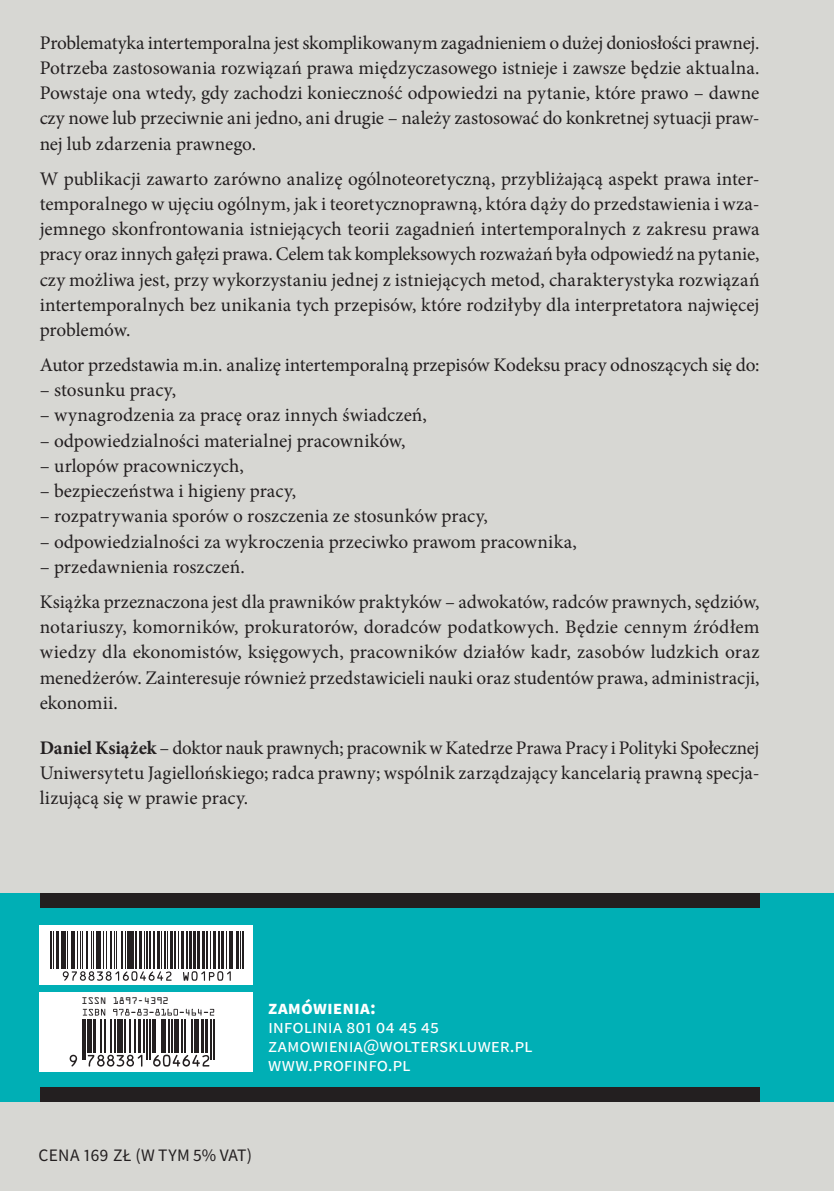
<style>
.page{position:relative;width:834px;height:1191px;background:#fff}
.page>*{position:absolute;margin:0;border:0;box-sizing:border-box;transform-origin:0 0}
.t1{font:19.25px/25.2px "Minion Pro";color:#231f20;text-align:justify}
.t2{font:19.25px/19.2px "Source Sans Pro";letter-spacing:-.005em;color:#fff}
.t3{font:700 19.25px "Source Sans Pro";letter-spacing:.005em;color:#fff}
.t4{font:17.5px "Source Sans Pro";letter-spacing:.01em;color:#231f20}
.t5{font:8.58px "OCRA Std";color:#231f20}
.s1{font-weight:700}
</style>
<div class="page">
<div style="left:0;top:0;width:833px;height:1191px;background:#d7d7d3"></div>
<div style="left:0;top:893px;width:833px;height:208px;background:#00afb5"></div>
<div style="left:40px;top:1086px;width:719px;height:15px;background:#231f20"></div>
<div style="left:40px;top:893px;width:719px;height:15px;background:#231f20"></div>
<div style="left:40px;top:992px;width:213px;height:79px;background:#fff"></div>
<svg style="left:83px;top:1008px;width:22px;height:7px"></svg>
<svg style="left:113px;top:1008px;width:101px;height:7px"></svg>
<svg style="left:70px;top:1054px;width:7px;height:12px"></svg>
<hr style="left:82px;top:1019px;width:1px;height:40px;background:#231f20">
<hr style="left:85px;top:1019px;width:1px;height:40px;background:#231f20">
<div style="left:87px;top:1019px;width:5px;height:33px;background:#231f20"></div>
<hr style="left:93px;top:1019px;width:3px;height:33px;background:#231f20">
<hr style="left:100px;top:1019px;width:1px;height:33px;background:#231f20">
<hr style="left:104px;top:1019px;width:2px;height:33px;background:#231f20">
<hr style="left:110px;top:1019px;width:1px;height:33px;background:#231f20">
<hr style="left:114px;top:1019px;width:1px;height:33px;background:#231f20">
<div style="left:117px;top:1019px;width:5px;height:33px;background:#231f20"></div>
<hr style="left:124px;top:1019px;width:1px;height:33px;background:#231f20">
<hr style="left:130px;top:1019px;width:1px;height:33px;background:#231f20">
<hr style="left:134px;top:1019px;width:1px;height:33px;background:#231f20">
<svg style="left:88px;top:1054px;width:54px;height:12px"></svg>
<hr style="left:138px;top:1019px;width:3px;height:33px;background:#231f20">
<hr style="left:144px;top:1019px;width:1px;height:33px;background:#231f20">
<hr style="left:146px;top:1019px;width:2px;height:40px;background:#231f20">
<hr style="left:149px;top:1019px;width:1px;height:40px;background:#231f20">
<hr style="left:152px;top:1019px;width:1px;height:33px;background:#231f20">
<hr style="left:155px;top:1019px;width:1px;height:33px;background:#231f20">
<hr style="left:162px;top:1019px;width:4px;height:33px;background:#231f20">
<hr style="left:169px;top:1019px;width:1px;height:33px;background:#231f20">
<hr style="left:171px;top:1019px;width:2px;height:33px;background:#231f20">
<hr style="left:174px;top:1019px;width:4px;height:33px;background:#231f20">
<hr style="left:181px;top:1019px;width:2px;height:33px;background:#231f20">
<hr style="left:184px;top:1019px;width:1px;height:33px;background:#231f20">
<hr style="left:191px;top:1019px;width:1px;height:33px;background:#231f20">
<hr style="left:194px;top:1019px;width:4px;height:33px;background:#231f20">
<svg style="left:153px;top:1054px;width:56px;height:12px"></svg>
<hr style="left:201px;top:1019px;width:3px;height:33px;background:#231f20">
<hr style="left:205px;top:1019px;width:3px;height:33px;background:#231f20">
<hr style="left:211px;top:1019px;width:1px;height:40px;background:#231f20">
<hr style="left:213px;top:1019px;width:2px;height:40px;background:#231f20">
<div style="left:40px;top:925px;width:213px;height:59px;background:#fff"></div>
<hr style="left:50px;top:931px;width:2px;height:38px;background:#231f20">
<hr style="left:53px;top:931px;width:1px;height:38px;background:#231f20">
<hr style="left:56px;top:931px;width:3px;height:38px;background:#231f20">
<hr style="left:61px;top:931px;width:3px;height:38px;background:#231f20">
<hr style="left:65px;top:931px;width:1px;height:38px;background:#231f20">
<hr style="left:67px;top:931px;width:1px;height:38px;background:#231f20">
<hr style="left:71px;top:931px;width:4px;height:38px;background:#231f20">
<hr style="left:77px;top:931px;width:1px;height:38px;background:#231f20">
<hr style="left:80px;top:931px;width:1px;height:38px;background:#231f20">
<hr style="left:82px;top:931px;width:1px;height:38px;background:#231f20">
<hr style="left:86px;top:931px;width:2px;height:38px;background:#231f20">
<hr style="left:91px;top:931px;width:1px;height:38px;background:#231f20">
<hr style="left:93px;top:931px;width:1px;height:38px;background:#231f20">
<hr style="left:95px;top:931px;width:3px;height:38px;background:#231f20">
<hr style="left:99px;top:931px;width:2px;height:38px;background:#231f20">
<hr style="left:103px;top:931px;width:1px;height:38px;background:#231f20">
<hr style="left:106px;top:931px;width:1px;height:38px;background:#231f20">
<hr style="left:110px;top:931px;width:2px;height:38px;background:#231f20">
<hr style="left:114px;top:931px;width:1px;height:38px;background:#231f20">
<hr style="left:116px;top:931px;width:1px;height:38px;background:#231f20">
<hr style="left:121px;top:931px;width:2px;height:38px;background:#231f20">
<hr style="left:125px;top:931px;width:1px;height:38px;background:#231f20">
<hr style="left:127px;top:931px;width:3px;height:38px;background:#231f20">
<hr style="left:131px;top:931px;width:3px;height:38px;background:#231f20">
<hr style="left:135px;top:931px;width:2px;height:38px;background:#231f20">
<hr style="left:139px;top:931px;width:3px;height:38px;background:#231f20">
<hr style="left:144px;top:931px;width:1px;height:38px;background:#231f20">
<hr style="left:146px;top:931px;width:2px;height:38px;background:#231f20">
<hr style="left:149px;top:931px;width:2px;height:38px;background:#231f20">
<hr style="left:153px;top:931px;width:2px;height:38px;background:#231f20">
<hr style="left:157px;top:931px;width:3px;height:38px;background:#231f20">
<hr style="left:160px;top:931px;width:1px;height:38px;background:#231f20">
<hr style="left:164px;top:931px;width:2px;height:38px;background:#231f20">
<hr style="left:167px;top:931px;width:1px;height:38px;background:#231f20">
<hr style="left:170px;top:931px;width:3px;height:38px;background:#231f20">
<hr style="left:174px;top:931px;width:2px;height:38px;background:#231f20">
<hr style="left:178px;top:931px;width:1px;height:38px;background:#231f20">
<hr style="left:181px;top:931px;width:3px;height:38px;background:#231f20">
<hr style="left:186px;top:931px;width:2px;height:38px;background:#231f20">
<hr style="left:189px;top:931px;width:3px;height:38px;background:#231f20">
<hr style="left:193px;top:931px;width:2px;height:38px;background:#231f20">
<hr style="left:196px;top:931px;width:2px;height:38px;background:#231f20">
<hr style="left:199px;top:931px;width:1px;height:38px;background:#231f20">
<hr style="left:202px;top:931px;width:3px;height:38px;background:#231f20">
<hr style="left:206px;top:931px;width:2px;height:38px;background:#231f20">
<hr style="left:210px;top:931px;width:1px;height:38px;background:#231f20">
<hr style="left:213px;top:931px;width:3px;height:38px;background:#231f20">
<hr style="left:218px;top:931px;width:2px;height:38px;background:#231f20">
<hr style="left:221px;top:931px;width:3px;height:38px;background:#231f20">
<hr style="left:225px;top:931px;width:1px;height:38px;background:#231f20">
<hr style="left:228px;top:931px;width:2px;height:38px;background:#231f20">
<hr style="left:231px;top:931px;width:2px;height:38px;background:#231f20">
<hr style="left:236px;top:931px;width:3px;height:38px;background:#231f20">
<hr style="left:240px;top:931px;width:1px;height:38px;background:#231f20">
<hr style="left:242px;top:931px;width:2px;height:38px;background:#231f20">
<svg style="left:63px;top:971px;width:108px;height:9px"></svg>
<svg style="left:183px;top:971px;width:48px;height:9px"></svg>
<p class="t1" style="left:40px;top:30px;width:721px">Problematyka intertemporalna jest skomplikowanym zagadnieniem o dużej doniosłości prawnej.<br>Potrzeba zastosowania rozwiązań prawa międzyczasowego istnieje i zawsze będzie aktualna.<br>Powstaje ona wtedy, gdy zachodzi konieczność odpowiedzi na pytanie, które prawo – dawne czy nowe lub przeciwnie ani jedno, ani drugie – należy zastosować do konkretnej sytuacji praw&shy;nej lub zdarzenia prawnego.</p>
<p class="t1" style="left:40px;top:166px;width:721px">W publikacji zawarto zarówno analizę ogólnoteoretyczną, przybliżającą aspekt prawa inter&shy;temporalnego w ujęciu ogólnym, jak i teoretycznoprawną, która dąży do przedstawienia i wza&shy;jemnego skonfrontowania istniejących teorii zagadnień intertemporalnych z zakresu prawa pracy oraz innych gałęzi prawa. Celem tak kompleksowych rozważań była odpowiedź na pytanie, czy możliwa jest, przy wykorzystaniu jednej z istniejących metod, charakterystyka rozwiązań intertemporalnych bez unikania tych przepisów, które rodziłyby dla interpretatora najwięcej problemów.</p>
<p class="t1" style="left:40px;top:352px;width:721px">Autor przedstawia m.in. analizę intertemporalną przepisów Kodeksu pracy odnoszących się do:</p>
<p class="t1" style="left:40px;top:377px;width:138px">– stosunku pracy,</p>
<p class="t1" style="left:40px;top:403px;width:388px">– wynagrodzenia za pracę oraz innych świadczeń,</p>
<p class="t1" style="left:40px;top:428px;width:367px">– odpowiedzialności materialnej pracowników,</p>
<p class="t1" style="left:40px;top:453px;width:205px">– urlopów pracowniczych,</p>
<p class="t1" style="left:40px;top:478px;width:258px">– bezpieczeństwa i higieny pracy,</p>
<p class="t1" style="left:40px;top:503px;width:449px">– rozpatrywania sporów o roszczenia ze stosunków pracy,</p>
<p class="t1" style="left:40px;top:529px;width:538px">– odpowiedzialności za wykroczenia przeciwko prawom pracownika,</p>
<p class="t1" style="left:40px;top:549px;width:721px;line-height:35.2px">– przedawnienia roszczeń.<br>Książka przeznaczona jest dla prawników praktyków – adwokatów, radców prawnych, sędziów,</p>
<p class="t1" style="left:40px;top:614px;width:721px">notariuszy, komorników, prokuratorów, doradców podatkowych. Będzie cennym źródłem wiedzy dla ekonomistów, księgowych, pracowników działów kadr, zasobów ludzkich oraz menedżerów. Zainteresuje również przedstawicieli nauki oraz studentów prawa, administracji, ekonomii.</p>
<p class="t1" style="left:40px;top:735px;width:721px"><span class="s1">Daniel Książek</span> – doktor nauk prawnych; pracownik w Katedrze Prawa Pracy i Polityki Społecznej Uniwersytetu Jagiellońskiego; radca prawny; wspólnik zarządzający kancelarią prawną specja&shy;lizującą się w prawie pracy.</p>
<p class="t5" style="left:81px;top:997px;width:89px">ISSN 1897-4392</p>
<p class="t3" style="left:268px;top:994px;width:109px">zamówienia:</p>
<p class="t2" style="left:268px;top:1016px;width:266px">infolinia 801 04 45 45 zamowienia@wolterskluwer.pl www.profinfo.pl</p>
<p class="t4" style="left:38px;top:1144px;width:215px">CENA 169 ZŁ (W TYM 5% VAT)</p>
</div>
